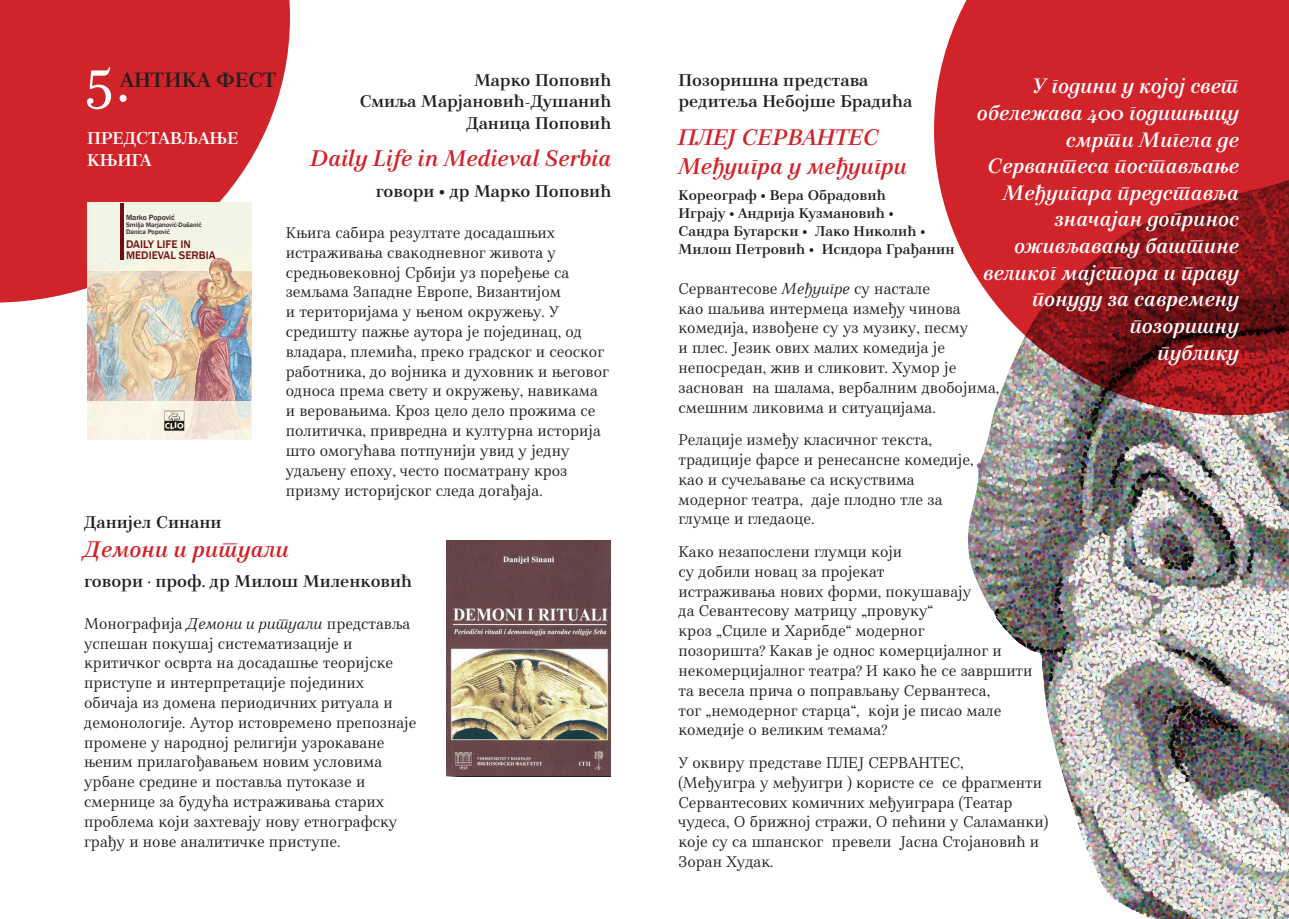
<style>
.page{position:relative;width:1289px;height:919px;background:#fff}
.page>*{position:absolute;margin:0;border:0;box-sizing:border-box;transform-origin:0 0}
.t1{font:69.9px "Nocturno BG";color:#fff}
.t2{font:italic 700 24px/28.8px "Nocturno BG";color:#d1232a}
.t3{font:italic 700 22.2px/26.5px "Nocturno BG";color:#fff;text-align:right}
.t4{font:700 22.05px "Nocturno BG";color:#231f20}
.t5{font:700 18.15px/21.9px "Nocturno BG";color:#fff}
.t6{font:700 18px/21.6px "Nocturno BG";color:#231f20;text-align:right}
.t7{font:16.5px/19.8px "Nocturno BG";color:#231f20}
.t8{font:700 15px/18px "Nocturno BG";color:#231f20}
.t9{font:500 11.4px/11.1px "Franklin Gothic";color:#710d0f}
.t10{font:500 7.65px "Franklin Gothic";color:#231f20}
.t11{font:500 6.6px/7.4px "Franklin Gothic";color:#231f20}
.s1{font-style:italic}
</style>
<div class="page">
<img style="left:967px;top:415px;width:321px;height:503px">
<svg style="left:0;top:0;width:290px;height:302px;fill:#d1232a"></svg>
<svg style="left:934px;top:0;width:354px;height:415px;fill:#d1232a"></svg>
<svg style="left:87px;top:203px;width:164px;height:198px"></svg>
<svg style="left:181px;top:258px;width:3px;height:143px"></svg>
<img style="left:184px;top:258px;width:67px;height:143px">
<svg style="left:87px;top:401px;width:164px;height:38px;fill:#f8f3e4"></svg>
<hr style="left:120px;top:203px;width:3px;height:56px;background:#710d0f">
<img style="left:162px;top:409px;width:26px;height:24px">
<img style="left:446px;top:540px;width:164px;height:236px">
<h1 class="t1" style="left:84px;top:38px;width:47px">5.</h1>
<h3 class="t4" style="left:120px;top:67px;width:157px">Антика фест</h3>
<p class="t5" style="left:87px;top:127px;width:152px">ПРЕДСТАВЉАЊЕ<br>КЊИГА</p>
<p class="t10" style="left:126px;top:212px;width:50px">Marko Popović</p>
<p class="t11" style="left:126px;top:221px;width:77px">Smilja Marjanović-Dušanić<br>Danica Popović</p>
<p class="t9" style="left:126px;top:239px;width:91px">Daily life in<br>MeDieval Serbia</p>
<p class="t6" style="left:360px;top:69px;width:253px">Maрко Поповић<br>Смиља Марјановић-Душанић<br>Даница Поповић</p>
<h2 class="t2" style="left:311px;top:144px;width:302px">Daily Life in Medieval Serbia</h2>
<p class="t6" style="left:376px;top:180px;width:237px">говори • др Maрко Поповић</p>
<p class="t7" style="left:286px;top:223px;width:325px">Књига сабира резултате досадашњих истраживања свакодневног живота у средњовековној Србији уз поређење са земљама Западне Европе, Византијом<br>и територијама у њеном окружењу. У средишту пажње аутора је појединац, од владара, племића, преко градског и сеоског работника, до војника и духовник и његовог односа према свету и окружењу, навикама и веровањима. Кроз цело дело прожима се политичка, привредна и културна историја што омогућава потпунији увид у једну удаљену епоху, често посматрану кроз призму историјског следа догађаја.</p>
<p class="t6" style="left:84px;top:512px;width:139px">Данијел Синани</p>
<h2 class="t2" style="left:84px;top:535px;width:206px">Демони и ритуали</h2>
<p class="t6" style="left:84px;top:570px;width:329px">говори · проф. др Милош Миленковић</p>
<p class="t7" style="left:84px;top:613px;width:334px">Монографија <span class="s1">Демони и ритуали</span> представља успешан покушај систематизације и критичког осврта на досадашње теоријске приступе и интерпретације појединих обичаја из домена периодичних ритуала и демонологије. Аутор истовремено препознаје промене у народној религији узрокаване њеним прилагођавањем новим условима урбане средине и поставља путоказе и смернице за будућа истраживања старих проблема који захтевају нову етнографску грађу и нове аналитичке приступе.</p>
<p class="t6" style="left:678px;top:69px;width:235px;text-align:left">Позоришнa представa редитеља Небојше Брадића</p>
<h2 class="t2" style="left:678px;top:123px;width:230px">ПЛЕЈ СЕРВАНТЕС<br>Међуигра у међуигри</h2>
<p class="t8" style="left:678px;top:186px;width:277px">Кореограф • Вера Обрадовић<br>Играју • Андрија Кузмановић •<br>Сандра Бугарски • Лако Николић •<br>Милош Петровић • Исидора Грађанин</p>
<p class="t7" style="left:678px;top:278px;width:322px">Сервантесове <span class="s1">Међуигре</span> су настале<br>као шаљива интермеца између чинова комедија, извођене су уз музику, песму<br>и плес. Језик ових малих комедија је непосредан, жив и сликовит. Хумор је заснован на шалама, вербалним двобојима, смешним ликовима и ситуацијама.</p>
<p class="t7" style="left:678px;top:430px;width:296px">Релације између класичног текста, традиције фарсе и ренесансне комедије, као и сучељавање са искуствима модерног театра, даје плодно тле за глумце и гледаоце.</p>
<p class="t7" style="left:678px;top:542px;width:355px">Како незапослени глумци који<br>су добили новац за пројекат<br>истраживања нових форми, покушавају<br>да Севантесову матрицу „провуку“<br>кроз „Сциле и Харибде“ модерног<br>позоришта? Какав је однос комерцијалног и некомерцијалног театра? И како ће се завршити та весела прича о поправљању Сервантеса,<br>тог „немодерног старца“, који је писао мале комедије о великим темама?</p>
<p class="t7" style="left:678px;top:752px;width:371px">У оквиру представе ПЛЕЈ СЕРВАНТЕС,<br>(Међуигра у међуигри ) користе се се фрагменти Сервантесових комичних међуиграра (Театар чудеса, О брижној стражи, О пећини у Саламанки) које су са шпанског превели Јасна Стојановић и Зоран Худак.</p>
<h3 class="t3" style="left:977px;top:73px;width:263px">У години у којој свет обележава 400 годишњицу смрти Мигела де<br>Сервантеса постављање<br>Међуигара представља значајан допринос оживљавању баштине великог мајстора и праву понуду за савремену позоришну<br>публику</h3>
</div>
